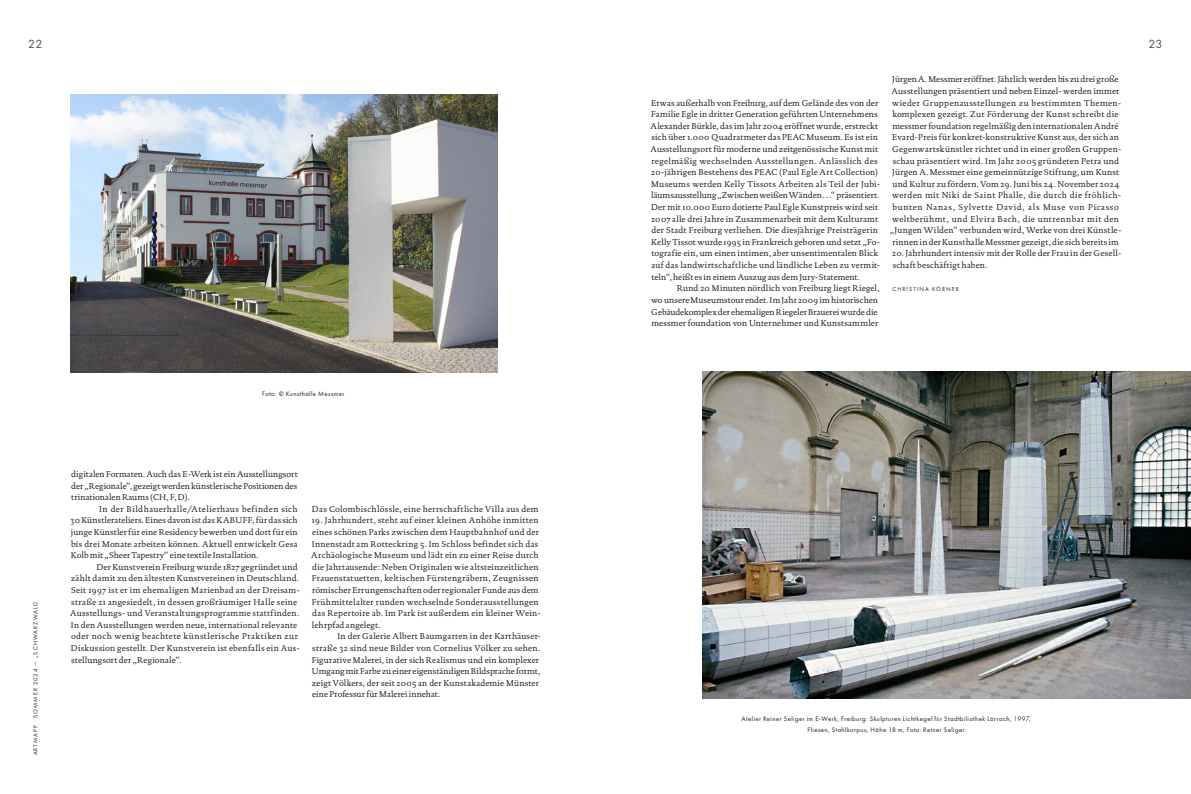
<style>
.page{position:relative;width:1191px;height:794px;background:#fff}
.page>*{position:absolute;margin:0;border:0;box-sizing:border-box;transform-origin:0 0}
.t1{font:12.2px "Futura PT";color:#4b4c4d}
.t2{font:8.6px/11.6px "DTL Documenta ST";letter-spacing:.02em;color:#231f20}
.t3{font:6.8px/11.6px "Futura PT";letter-spacing:.06em;color:#231f20;text-align:center}
.t4{font:6px "Futura PT";letter-spacing:.18em;color:#231f20}
</style>
<div class="page">
<img style="left:71px;top:94px;width:426px;height:278px">
<img style="left:702px;top:371px;width:489px;height:327px">
<h1 class="t1" style="left:28px;top:36px;width:16px">22</h1>
<h1 class="t1" style="left:1148px;top:36px;width:16px">23</h1>
<p class="t4" style="left:32px;top:717px;width:117px;rotate:-90deg">SOMMER 2024 — „SCHWARZWALD</p>
<p class="t4" style="left:32px;top:755px;width:31px;rotate:-90deg">ARTMAPP</p>
<p class="t3" style="left:262px;top:388px;width:84px">Foto: © Kunsthalle Messmer</p>
<p class="t2" style="left:71px;top:468px;width:228px;text-align:justify">digitalen Formaten. Auch das E-Werk ist ein Ausstellungsort der „Regionale“, gezeigt werden künstlerische Positionen des trinationalen Raums (CH, F, D).</p>
<p class="t2" style="left:71px;top:503px;width:228px;text-align:justify;text-indent:29px">In der Bildhauerhalle/Atelierhaus befinden sich 30 Künstlerateliers. Eines davon ist das KABUFF, für das sich junge Künstler für eine Residency bewerben und dort für ein bis drei Monate arbeiten können. Aktuell entwickelt Gesa Kolb mit „Sheer Tapestry“ eine textile Installation.</p>
<p class="t2" style="left:70px;top:561px;width:231px;text-indent:26px">Der Kunstverein Freiburg wurde 1827 gegründet und zählt damit zu den ältesten Kunstvereinen in Deutschland.<br>Seit 1997 ist er im ehemaligen Marienbad an der Dreisam&shy;straße 21 angesiedelt, in dessen großräumiger Halle seine Ausstellungs- und Veranstaltungsprogramme stattfinden.<br>In den Ausstellungen werden neue, international relevante oder noch wenig beachtete künstlerische Praktiken zur Diskussion gestellt. Der Kunstverein ist ebenfalls ein Aus&shy;stellungsort der „Regionale“.</p>
<p class="t2" style="left:312px;top:503px;width:228px">Das Colombischlössle, eine herrschaftliche Villa aus dem</p>
<p class="t2" style="left:311px;top:514px;width:231px">19. Jahrhundert, steht auf einer kleinen Anhöhe inmitten eines schönen Parks zwischen dem Hauptbahnhof und der Innenstadt am Rotteckring 5. Im Schloss befindet sich das Archäologische Museum und lädt ein zu einer Reise durch die Jahrtausende: Neben Originalen wie altsteinzeitlichen Frauenstatuetten, keltischen Fürstengräbern, Zeugnissen römischer Errungenschaften oder regionaler Funde aus dem Frühmittelalter runden wechselnde Sonderausstellungen das Repertoire ab. Im Park ist außerdem ein kleiner Wein&shy;lehrpfad angelegt.</p>
<p class="t2" style="left:312px;top:630px;width:231px;text-indent:26px">In der Galerie Albert Baumgarten in der Karthäuser&shy;straße 32 sind neue Bilder von Cornelius Völker zu sehen.<br>Figurative Malerei, in der sich Realismus und ein komplexer Umgang mit Farbe zu einer eigenständigen Bildsprache formt, zeigt Völkers, der seit 2005 an der Kunstakademie Münster eine Professur für Malerei innehat.</p>
<p class="t2" style="left:650px;top:97px;width:231px">Etwas außerhalb von Freiburg, auf dem Gelände des von der Familie Egle in dritter Generation geführten Unternehmens Alexander Bürkle, das im Jahr 2004 eröffnet wurde, erstreckt sich über 1.000 Quadratmeter das PEAC Museum. Es ist ein Ausstellungsort für moderne und zeitgenössische Kunst mit regelmäßig wechselnden Ausstellungen. Anlässlich des 20-jährigen Bestehens des PEAC (Paul Egle Art Collection)<br>Museums werden Kelly Tissots Arbeiten als Teil der Jubi&shy;läumsausstellung „Zwischen weißen Wänden …“ präsentiert.<br>Der mit 10.000 Euro dotierte Paul Egle Kunstpreis wird seit 2007 alle drei Jahre in Zusammenarbeit mit dem Kulturamt der Stadt Freiburg verliehen. Die diesjährige Preisträgerin Kelly Tissot wurde 1995 in Frankreich geboren und setzt „Fo&shy;tografie ein, um einen intimen, aber unsentimentalen Blick auf das landwirtschaftliche und ländliche Leben zu vermit&shy;teln“, heißt es in einem Auszug aus dem Jury-Statement.</p>
<p class="t2" style="left:651px;top:282px;width:230px;text-indent:26px">Rund 20 Minuten nördlich von Freiburg liegt Riegel, wo unsere Museumstour endet. Im Jahr 2009 im historischen Gebäudekomplex der ehemaligen Riegeler Brauerei wurde die messmer foundation von Unternehmer und Kunstsammler</p>
<p class="t2" style="left:890px;top:74px;width:233px;text-align:center">Jürgen A. Messmer eröffnet. Jährlich werden bis zu drei große Ausstellungen präsentiert und neben Einzel- werden immer wieder Gruppenausstellungen zu bestimmten Themen&shy;komplexen gezeigt. Zur Förderung der Kunst schreibt die messmer foundation regelmäßig den internationalen André Evard-Preis für konkret-konstruktive Kunst aus, der sich an Gegenwartskünstler richtet und in einer großen Gruppen&shy;schau präsentiert wird. Im Jahr 2005 gründeten Petra und Jürgen A. Messmer eine gemeinnützige Stiftung, um Kunst und Kultur zu fördern. Vom 29. Juni bis 24. November 2024 werden mit Niki de Saint Phalle, die durch die fröhlich&shy;bunten Nanas, Sylvette David, als Muse von Picasso weltberühmt, und Elvira Bach, die untrennbar mit den „Jungen Wilden“ verbunden wird, Werke von drei Künstle&shy;rinnen in der Kunsthalle Messmer gezeigt, die sich bereits im</p>
<p class="t2" style="left:892px;top:248px;width:231px">20. Jahrhundert intensiv mit der Rolle der Frau in der Gesell&shy;schaft beschäftigt haben.</p>
<p class="t4" style="left:892px;top:286px;width:68px">CHRISTINA KÖRNER</p>
<p class="t3" style="left:741px;top:712px;width:290px">Atelier Reiner Seliger im E-Werk, Freiburg: Skulpturen Lichtkegel für Stadtbiliothek Lörrach, 1997,<br>Fliesen, Stahlkorpus, Höhe 18 m, Foto: Reiner Seliger</p>
</div>
